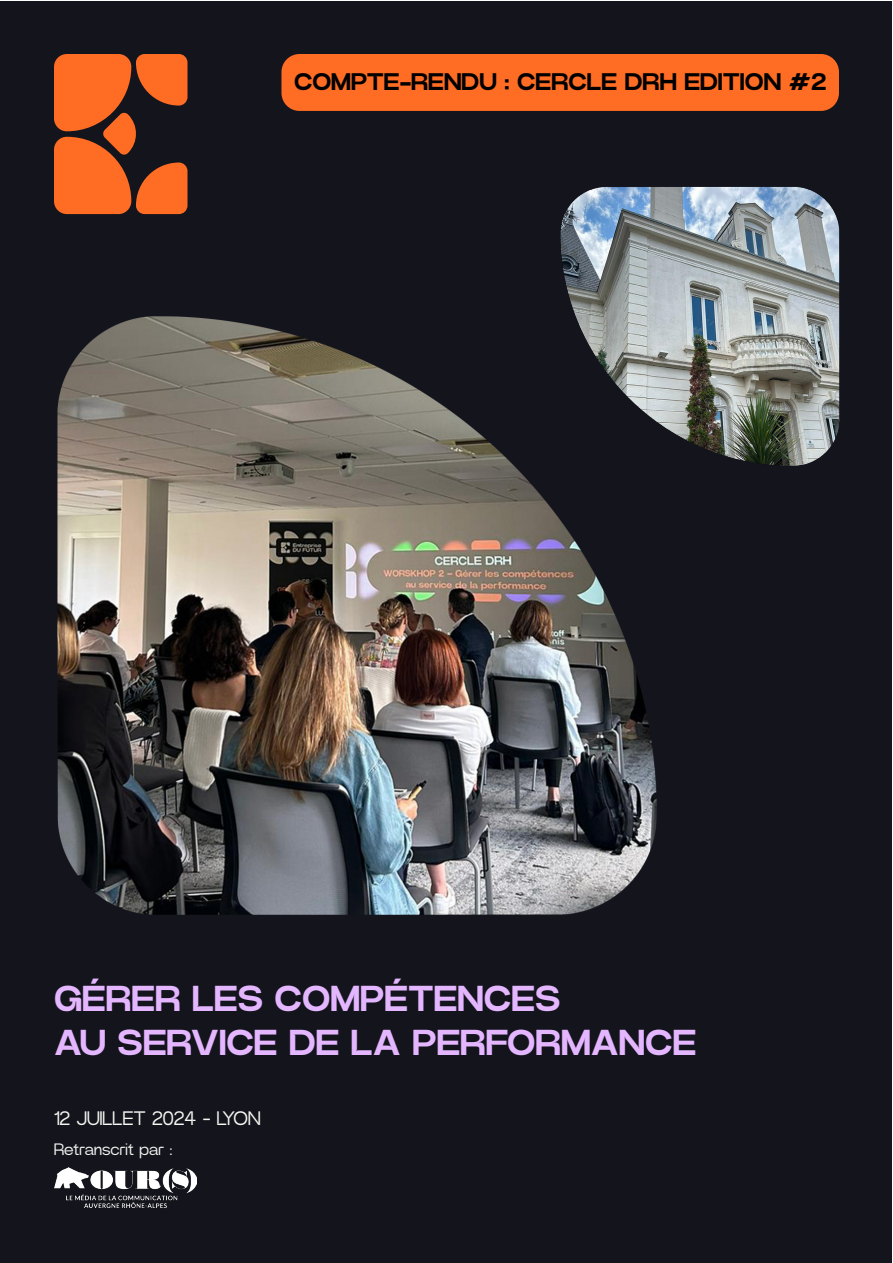
<style>
.page{position:relative;width:893px;height:1263px;background:#fff}
.page>*{position:absolute;margin:0;border:0;box-sizing:border-box;transform-origin:0 0}
.t1{font:700 36px/43.2px "Power Grotesk";color:#e4b6ff}
.t2{font:700 24px "Power Grotesk";color:#000}
.t3{font:300 19.5px "Power Grotesk";color:#f4f7f2}
.t4{font:300 16.5px "Power Grotesk";color:#f4f7f2}
</style>
<div class="page">
<div style="left:1px;top:1px;width:891px;height:1261px;background:#14141c"></div>
<div style="left:281px;top:54px;width:558px;height:57px;background:#ff6c23;border-radius:18px"></div>
<svg style="left:103px;top:118px;width:33px;height:31px"></svg>
<div style="left:54px;top:54px;width:77px;height:77px;background:#ff6c23;border-radius:13px"></div>
<div style="left:136px;top:54px;width:52px;height:52px;background:#ff6c23;border-radius:9px"></div>
<div style="left:136px;top:163px;width:51px;height:51px;background:#ff6c23;border-radius:9px"></div>
<div style="left:54px;top:137px;width:77px;height:77px;background:#ff6c23;border-radius:13px"></div>
<img style="left:54px;top:1167px;width:143px;height:41px">
<img style="left:57px;top:316px;width:600px;height:599px">
<img style="left:544px;top:186px;width:296px;height:305px">
<p class="t2" style="left:294px;top:67px;width:534px">COMPTE-RENDU : CERCLE DRH EDITION #2</p>
<p class="t1" style="left:54px;top:978px;width:644px">GÉRER LES COMPÉTENCES<br>AU SERVICE DE LA PERFORMANCE</p>
<p class="t3" style="left:54px;top:1107px;width:208px">12 JUILLET 2024 - LYON</p>
<p class="t4" style="left:54px;top:1139px;width:120px">Retranscrit par :</p>
</div>
